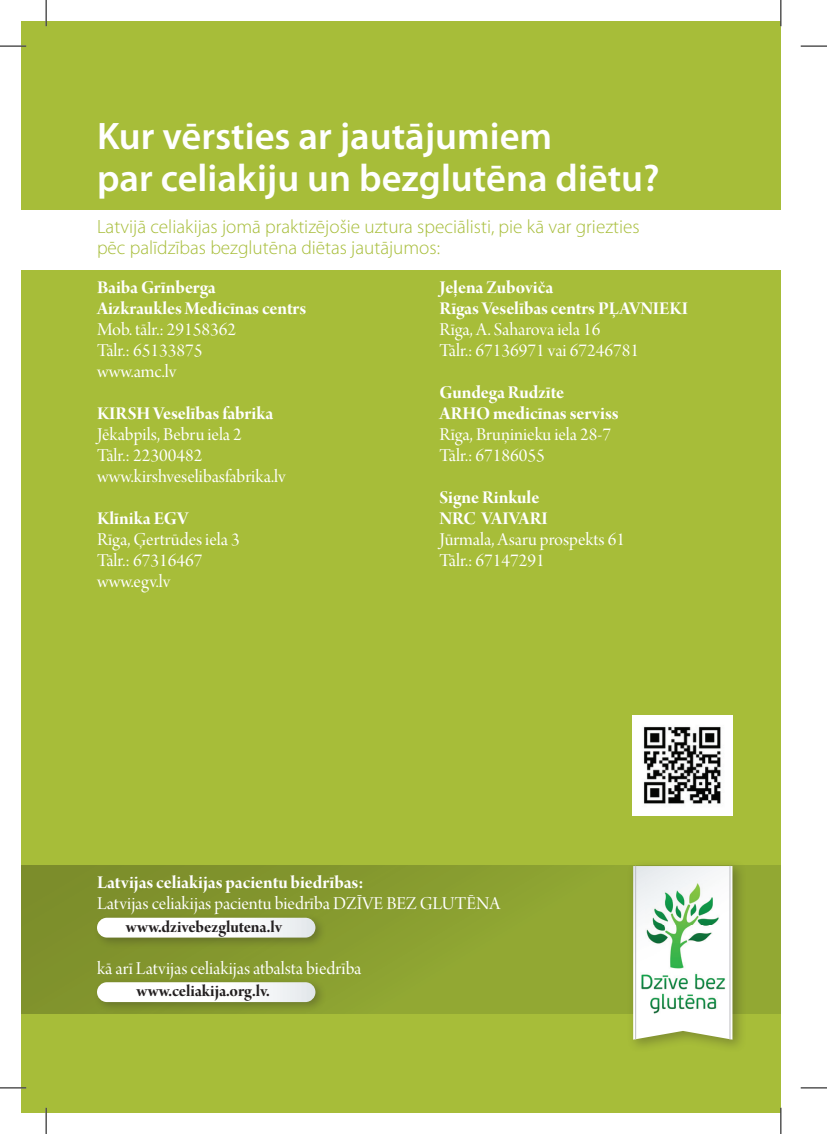
<style>
.page{position:relative;width:827px;height:1134px;background:#fff}
.page>*{position:absolute;margin:0;border:0;box-sizing:border-box;transform-origin:0 0}
.t1{font:600 38.5px/42px "Myriad Pro";color:#fff}
.t2{font:19.25px/21px "Arno Pro Display";color:#fff}
.t3{font:19.25px/21px "Arno Pro Bold Display";color:#fff}
.t4{font:300 19.25px/21px "Myriad Pro";color:#a7bd39}
.t5{font:17.5px "Arno Pro Bold Display";letter-spacing:-.005em;color:#231f20}
</style>
<div class="page">
<div style="left:21px;top:21px;width:759px;height:1092px;background:#a7bd39"></div>
<svg style="left:21px;top:866px;width:759px;height:147px;background:#899d2f"></svg>
<div style="left:21px;top:210px;width:759px;height:59px;background:#fff"></div>
<img style="left:632px;top:715px;width:100px;height:100px">
<div style="left:626px;top:858px;width:120px;height:194px;background:#231f20;opacity:.3"></div>
<svg style="left:633px;top:866px;width:99px;height:174px;background:#f0f2eb"></svg>
<hr style="left:729px;top:866px;width:1px;height:173px;background:#bcbdc0">
<img style="left:645px;top:881px;width:74px;height:89px">
<img style="left:640px;top:973px;width:85px;height:41px">
<hr style="left:635px;top:866px;width:1px;height:173px;background:#bcbdc0">
<div style="left:93px;top:913px;width:234px;height:36px;background:#231f20;opacity:.3"></div>
<svg style="left:97px;top:918px;width:218px;height:20px;background:#f4f5f3"></svg>
<div style="left:93px;top:977px;width:234px;height:36px;background:#231f20;opacity:.3"></div>
<svg style="left:97px;top:982px;width:218px;height:20px;background:#f6f7f5"></svg>
<svg style="left:0;top:46px;width:26px;height:1px"></svg>
<svg style="left:800px;top:46px;width:26px;height:1px"></svg>
<svg style="left:0;top:1087px;width:26px;height:2px"></svg>
<svg style="left:800px;top:1087px;width:26px;height:2px"></svg>
<svg style="left:46px;top:0;width:1px;height:26px"></svg>
<svg style="left:46px;top:1108px;width:1px;height:26px"></svg>
<svg style="left:780px;top:0;width:1px;height:26px"></svg>
<svg style="left:780px;top:1108px;width:1px;height:26px"></svg>
<h1 class="t1" style="left:97px;top:114px;width:564px">Kur vērsties ar jautājumiem<br>par celiakiju un bezglutēna diētu?</h1>
<p class="t4" style="left:97px;top:217px;width:544px">Latvijā celiakijas jomā praktizējošie uztura speciālisti, pie kā var griezties pēc palīdzības bezglutēna diētas jautājumos:</p>
<p class="t3" style="left:97px;top:277px;width:211px">Baiba Grīnberga<br>Aizkraukles Medicīnas centrs</p>
<p class="t2" style="left:97px;top:320px;width:141px">Mob. tālr.: 29158362<br>Tālr.: 65133875 www.amc.lv</p>
<p class="t3" style="left:97px;top:403px;width:178px">KIRSH Veselības fabrika</p>
<p class="t2" style="left:97px;top:425px;width:190px">Jēkabpils, Bebru iela 2<br>Tālr.: 22300482 www.kirshveselibasfabrika.lv</p>
<p class="t3" style="left:97px;top:508px;width:93px">Klīnika EGV</p>
<p class="t2" style="left:97px;top:530px;width:144px">Rīga, Ģertrūdes iela 3<br>Tālr.: 67316467 www.egv.lv</p>
<p class="t3" style="left:439px;top:277px;width:250px">Jeļena Zuboviča<br>Rīgas Veselības centrs PĻAVNIEKI</p>
<p class="t2" style="left:439px;top:320px;width:201px">Rīga, A. Saharova iela 16<br>Tālr.: 67136971 vai 67246781</p>
<p class="t3" style="left:439px;top:382px;width:180px">Gundega Rudzīte<br>ARHO medicīnas serviss</p>
<p class="t2" style="left:439px;top:425px;width:173px">Rīga, Bruņinieku iela 28-7<br>Tālr.: 67186055</p>
<p class="t3" style="left:439px;top:487px;width:110px">Signe Rinkule<br>NRC VAIVARI</p>
<p class="t2" style="left:439px;top:530px;width:187px">Jūrmala, Asaru prospekts 61<br>Tālr.: 67147291</p>
<p class="t3" style="left:97px;top:873px;width:268px">Latvijas celiakijas pacientu biedrības:</p>
<p class="t2" style="left:97px;top:894px;width:405px">Latvijas celiakijas pacientu biedrība DZĪVE BEZ GLUTĒNA</p>
<p class="t5" style="left:126px;top:917px;width:157px">www.dzivebezglutena.lv</p>
<p class="t2" style="left:97px;top:959px;width:266px">kā arī Latvijas celiakijas atbalsta biedrība</p>
<p class="t5" style="left:136px;top:981px;width:135px">www.celiakija.org.lv.</p>
</div>
